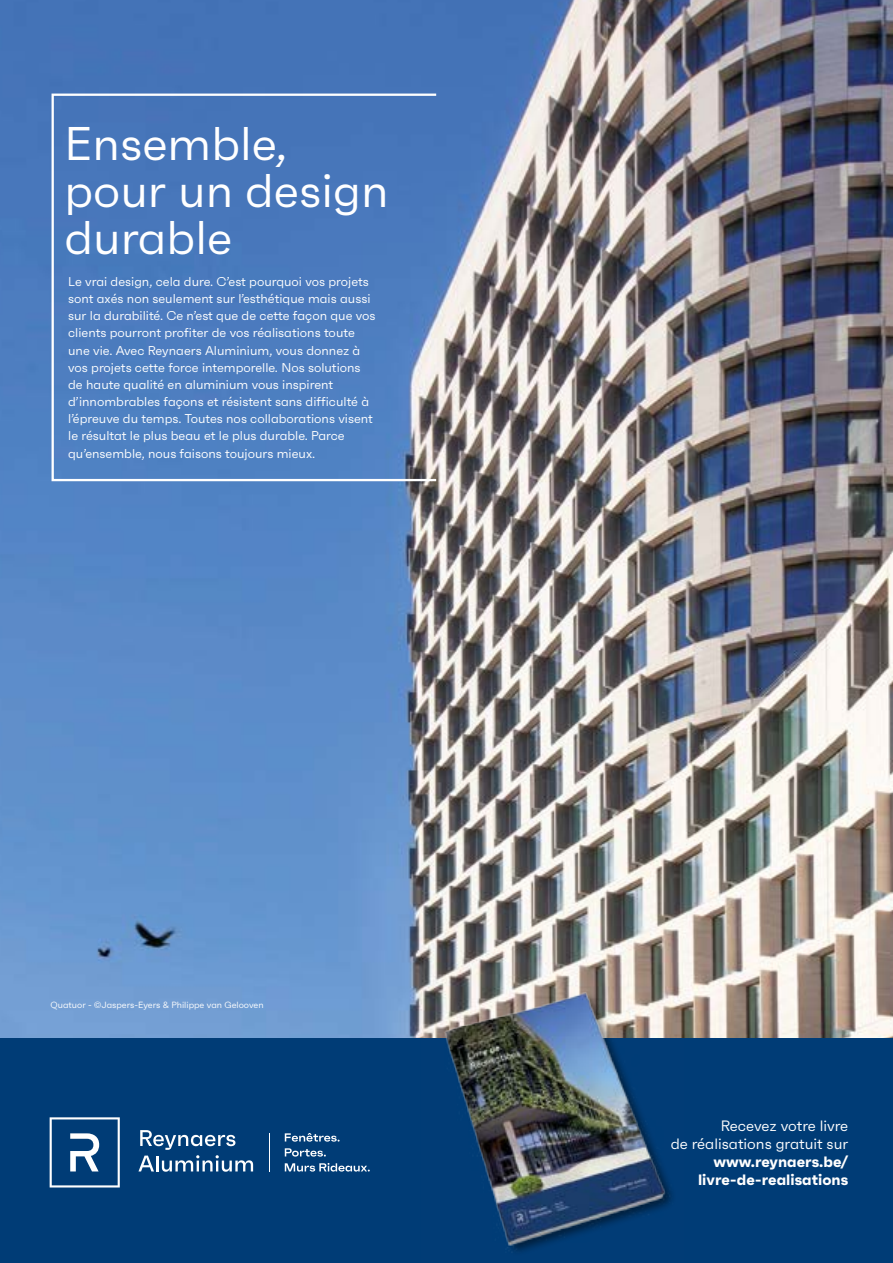
<style>
.page{position:relative;width:893px;height:1263px;background:#fff}
.page>*{position:absolute;margin:0;border:0;box-sizing:border-box;transform-origin:0 0}
.t1{font:47.25px/47.2px "Faktum";color:#fff}
.t2{font:15px/18px "Faktum";color:#fff;text-align:right}
.t3{font:700 15px/18px "Faktum";color:#fff;text-align:right}
.t4{font:12.75px/17.1px "Faktum";color:#fff}
.t5{font:9px "Faktum";color:#fff}
</style>
<div class="page">
<img style="left:0;top:0;width:893px;height:1038px">
<div style="left:0;top:1038px;width:893px;height:225px;background:#003c76"></div>
<div style="left:52px;top:94px;width:385px;height:387px;border:2px solid #fff"></div>
<svg style="left:138px;top:1130px;width:115px;height:42px"></svg>
<svg style="left:50px;top:1117px;width:70px;height:70px"></svg>
<hr style="left:269px;top:1133px;width:1px;height:38px;background:#fff">
<svg style="left:285px;top:1133px;width:55px;height:8px"></svg>
<svg style="left:285px;top:1148px;width:41px;height:8px"></svg>
<svg style="left:285px;top:1163px;width:85px;height:8px"></svg>
<img style="left:421px;top:952px;width:262px;height:301px">
<h1 class="t1" style="left:64px;top:119px;width:326px">Ensemble, pour un design durable</h1>
<p class="t4" style="left:68px;top:273px;width:309px">Le vrai design, cela dure. C’est pourquoi vos projets sont axés non seulement sur l’esthétique mais aussi sur la durabilité. Ce n’est que de cette façon que vos clients pourront profiter de vos réalisations toute une vie. Avec Reynaers Aluminium, vous donnez à vos projets cette force intemporelle. Nos solutions de haute qualité en aluminium vous inspirent d’innombrables façons et résistent sans difficulté à l’épreuve du temps. Toutes nos collaborations visent le résultat le plus beau et le plus durable. Parce qu’ensemble, nous faisons toujours mieux.</p>
<p class="t5" style="left:51px;top:999px;width:214px">Quatuor - ©Jaspers-Eyers &amp; Philippe van Gelooven</p>
<p class="t2" style="left:671px;top:1117px;width:179px">Recevez votre livre<br>de réalisations gratuit sur</p>
<p class="t3" style="left:698px;top:1153px;width:152px">www.reynaers.be/ livre-de-realisations</p>
</div>
